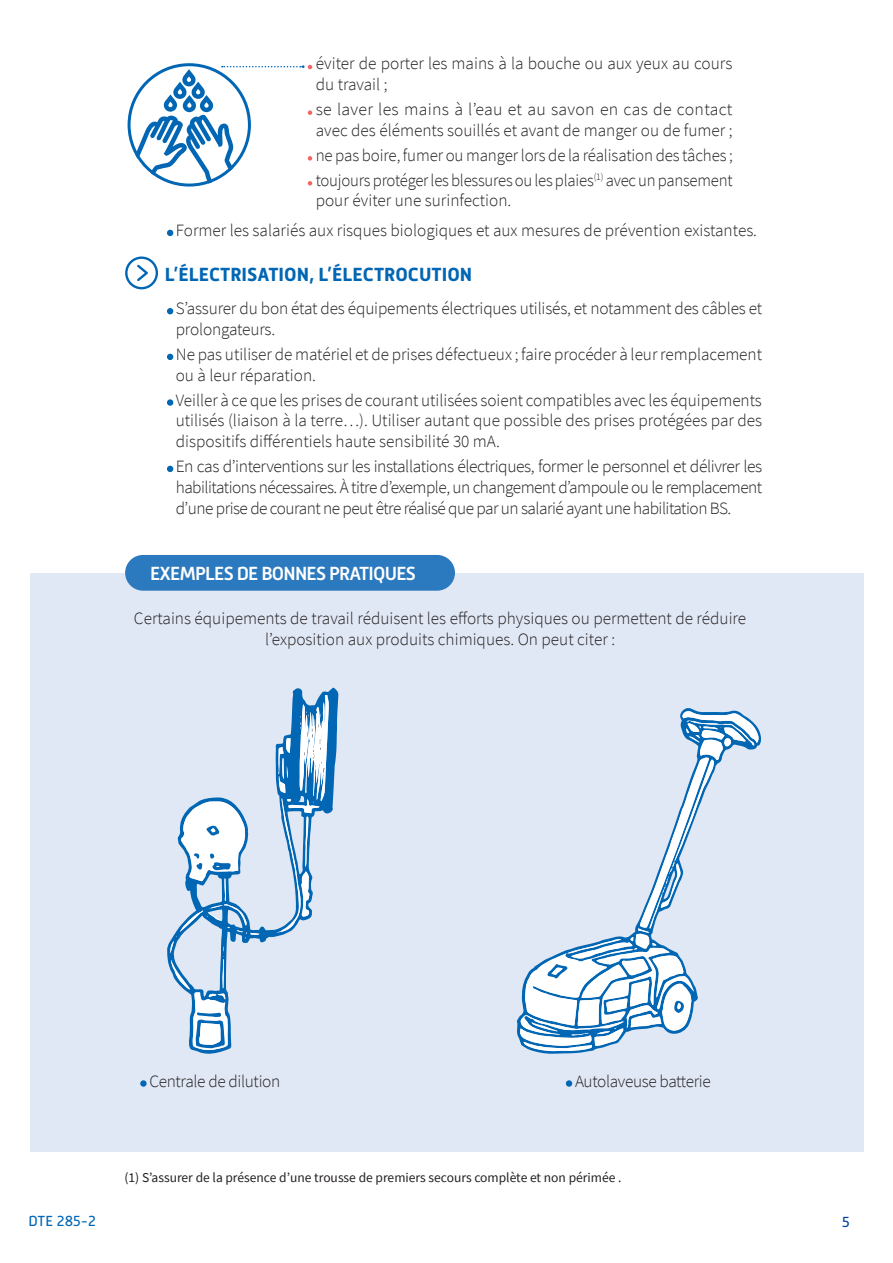
<style>
.page{position:relative;width:893px;height:1263px;background:#fff}
.page>*{position:absolute;margin:0;border:0;box-sizing:border-box;transform-origin:0 0}
.t1{font:700 19.5px "Mic 32 New";color:#0166b3}
.t2{font:500 19.5px "Mic 32 New";letter-spacing:-.04em;color:#fff}
.t3{font:300 17.25px/20.7px "Source Sans Pro";color:#231f20}
.t4{font:300 17.25px "Source Sans Pro";letter-spacing:-.02em;color:#231f20}
.t5{font:15px "Mic 32 New";color:#0166b3}
.t6{font:15px "Mic 32 New";color:#003f9e}
.t7{font:13.5px "Source Sans Pro";color:#231f20}
</style>
<div class="page">
<div style="left:30px;top:573px;width:833px;height:578px;background:#e1e8f5"></div>
<svg style="left:167px;top:230px;width:6px;height:6px"></svg>
<svg style="left:167px;top:308px;width:6px;height:6px"></svg>
<svg style="left:167px;top:354px;width:6px;height:6px"></svg>
<div style="left:167px;top:399px;width:6px;height:7px;background:#0166b3;border-radius:50%"></div>
<svg style="left:167px;top:466px;width:6px;height:6px"></svg>
<svg style="left:125px;top:256px;width:33px;height:33px"></svg>
<svg style="left:135px;top:65px;width:177px;height:121px"></svg>
<div style="left:125px;top:555px;width:330px;height:36px;background:#2b79be;border-radius:18px"></div>
<svg style="left:167px;top:687px;width:171px;height:367px"></svg>
<svg style="left:277px;top:695px;width:52px;height:237px"></svg>
<svg style="left:170px;top:801px;width:90px;height:249px"></svg>
<svg style="left:519px;top:711px;width:240px;height:340px"></svg>
<div style="left:566px;top:1080px;width:6px;height:7px;background:#0166b3;border-radius:50%"></div>
<svg style="left:140px;top:1080px;width:7px;height:7px"></svg>
<p class="t3" style="left:316px;top:53px;width:418px">éviter de porter les mains à la bouche ou aux yeux au cours du travail ;</p>
<p class="t3" style="left:316px;top:99px;width:418px">se laver les mains à l’eau et au savon en cas de contact avec des éléments souillés et avant de manger ou de fumer ;</p>
<p class="t3" style="left:316px;top:142px;width:419px;line-height:24.9px">ne pas boire, fumer ou manger lors de la réalisation des tâches ; toujours protéger les blessures ou les plaies<sup>(1)</sup> avec un pansement</p>
<p class="t3" style="left:316px;top:190px;width:197px">pour éviter une surinfection.</p>
<p class="t3" style="left:176px;top:220px;width:583px">Former les salariés aux risques biologiques et aux mesures de prévention existantes.</p>
<p class="t1" style="left:165px;top:263px;width:309px">L’ÉLECTRISATION, L’ÉLECTROCUTION</p>
<p class="t3" style="left:176px;top:298px;width:588px">S’assurer du bon état des équipements électriques utilisés, et notamment des câbles et prolongateurs.</p>
<p class="t3" style="left:176px;top:344px;width:588px">Ne pas utiliser de matériel et de prises défectueux ; faire procéder à leur remplacement ou à leur réparation.</p>
<p class="t3" style="left:176px;top:390px;width:588px;text-align:justify">Veiller à ce que les prises de courant utilisées soient compatibles avec les équipements utilisés (liaison à la terre…). Utiliser autant que possible des prises protégées par des dispositifs différentiels haute sensibilité 30 mA.</p>
<p class="t3" style="left:176px;top:456px;width:588px;text-align:justify">En cas d’interventions sur les installations électriques, former le personnel et délivrer les habilitations nécessaires. À titre d’exemple, un changement d’ampoule ou le remplacement d’une prise de courant ne peut être réalisé que par un salarié ayant une habilitation BS.</p>
<p class="t2" style="left:150px;top:562px;width:267px">EXEMPLES DE BONNES PRATIQUES</p>
<p class="t3" style="left:134px;top:608px;width:614px;text-align:center">Certains équipements de travail réduisent les efforts physiques ou permettent de réduire l’exposition aux produits chimiques. On peut citer :</p>
<p class="t4" style="left:149px;top:1070px;width:132px">Centrale de dilution</p>
<p class="t4" style="left:575px;top:1070px;width:137px">Autolaveuse batterie</p>
<p class="t7" style="left:124px;top:1168px;width:499px">(1) S’assurer de la présence d’une trousse de premiers secours complète et non périmée .</p>
<p class="t5" style="left:28px;top:1212px;width:69px">DTE 285-2</p>
<p class="t6" style="left:842px;top:1213px;width:9px">5</p>
</div>
